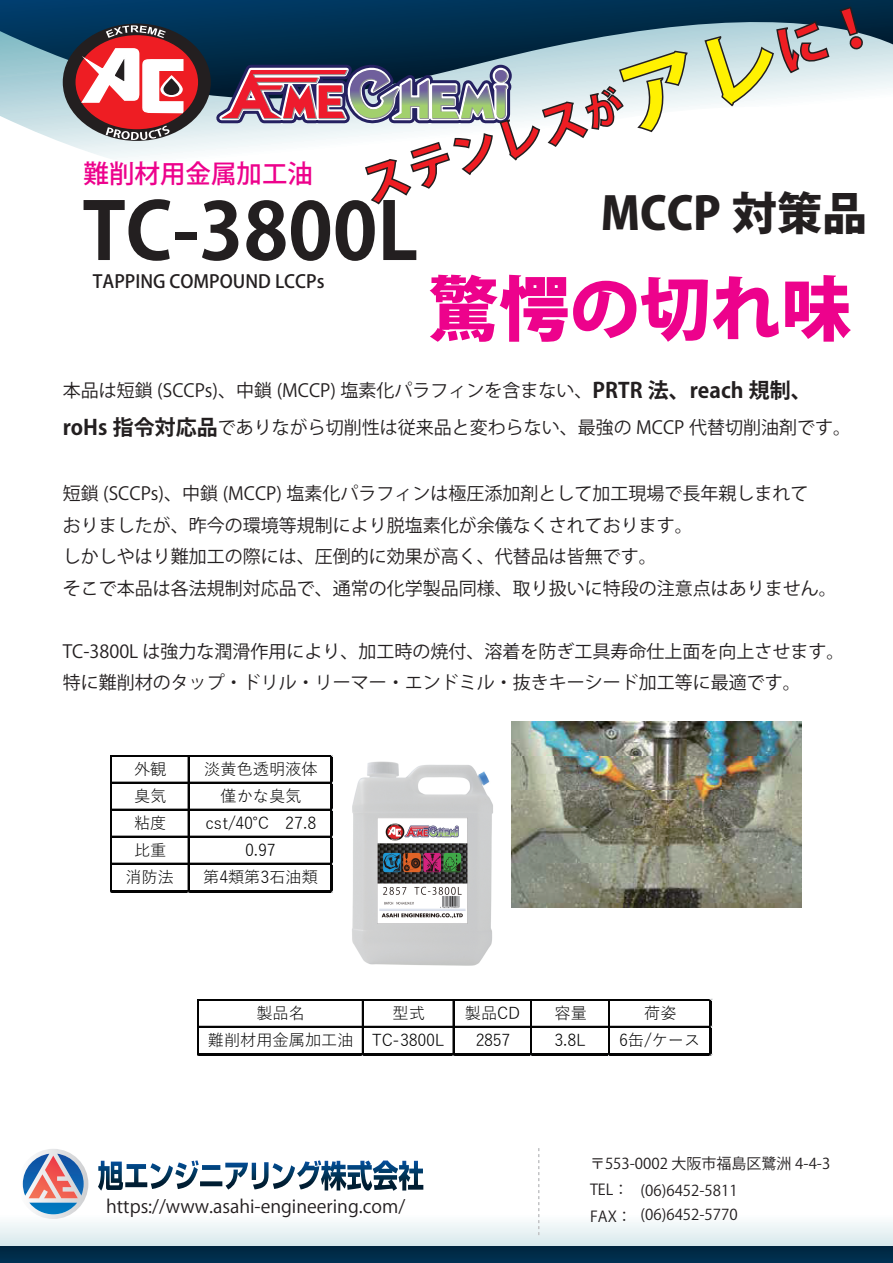
<style>
.page{position:relative;width:893px;height:1263px;background:#fff}
.page>*{position:absolute;margin:0;border:0;box-sizing:border-box;transform-origin:0 0}
.t1{font:700 78px "Koz Go Pro";color:#231f20}
.t2{font:800 70.5px "Koz Go Pro";color:#ed028c}
.t3{font:800 46.5px "Koz Go Pro";color:#ee1d23}
.t4{font:800 45px "Koz Go Pro";color:#231f20}
.t5{font:500 25.5px "Koz Go Pr 6 N";color:#ed028c}
.t6{font:18px/31.5px "Koz Go Pro";color:#231f20}
.t7{font:500 18px "Koz Go Pro";color:#231f20}
.t8{font:16.2px "Yu Gothic";color:#030303}
.t9{font:15px/26.2px "Koz Go Pro";color:#231f20}
.s1{font-size:39px}
.s2{font-size:81px;color:#fff101}
.s3{font-size:52.5px}
.s4{font-weight:700;font-size:21px}
</style>
<div class="page">
<svg style="left:0;top:0;width:893px;height:148px"></svg>
<div style="left:63px;top:24px;width:148px;height:117px;background:#231f20;border-radius:50%"></div>
<div style="left:76px;top:35px;width:122px;height:94px;background:#ee1d23;border-radius:50%"></div>
<svg style="left:106px;top:25px;width:60px;height:13px"></svg>
<svg style="left:0;top:1208px;width:893px;height:38px"></svg>
<div style="left:0;top:1246px;width:893px;height:17px;background:#002c49"></div>
<svg style="left:538px;top:1148px;width:1px;height:90px"></svg>
<svg style="left:18px;top:1149px;width:70px;height:70px"></svg>
<svg style="left:98px;top:1160px;width:325px;height:31px"></svg>
<svg style="left:78px;top:47px;width:610px;height:158px"></svg>
<svg style="left:703px;top:20px;width:127px;height:87px"></svg>
<svg style="left:838px;top:6px;width:25px;height:44px"></svg>
<hr style="left:111px;top:755px;width:222px;height:1px;background:#030303">
<hr style="left:111px;top:782px;width:220px;height:1px;background:#030303">
<hr style="left:111px;top:809px;width:220px;height:1px;background:#030303">
<hr style="left:111px;top:836px;width:220px;height:1px;background:#030303">
<hr style="left:111px;top:863px;width:220px;height:1px;background:#030303">
<hr style="left:110px;top:755px;width:1px;height:137px;background:#030303">
<hr style="left:188px;top:756px;width:1px;height:134px;background:#030303">
<hr style="left:111px;top:890px;width:222px;height:2px;background:#030303">
<hr style="left:331px;top:756px;width:2px;height:136px;background:#030303">
<img style="left:512px;top:722px;width:289px;height:34px">
<img style="left:512px;top:756px;width:289px;height:35px">
<img style="left:512px;top:791px;width:289px;height:73px">
<img style="left:512px;top:864px;width:289px;height:43px">
<hr style="left:198px;top:999px;width:513px;height:1px;background:#030303">
<hr style="left:198px;top:1026px;width:511px;height:1px;background:#030303">
<hr style="left:197px;top:999px;width:1px;height:56px;background:#030303">
<hr style="left:362px;top:1000px;width:1px;height:53px;background:#030303">
<hr style="left:453px;top:1000px;width:1px;height:53px;background:#030303">
<hr style="left:530px;top:1000px;width:1px;height:53px;background:#030303">
<hr style="left:531px;top:1000px;width:1px;height:53px;background:#030303">
<hr style="left:608px;top:1000px;width:2px;height:53px;background:#030303">
<hr style="left:198px;top:1053px;width:513px;height:2px;background:#030303">
<hr style="left:709px;top:1000px;width:2px;height:55px;background:#030303">
<img style="left:352px;top:761px;width:141px;height:205px">
<h3 class="t3" style="left:355px;top:159px;width:540px;rotate:-18deg">ステンレス<span class="s1">が</span><span class="s2">アレ</span><span class="s3">に！</span></h3>
<h3 class="t5" style="left:84px;top:160px;width:231px">難削材用金属加工油</h3>
<h3 class="t4" style="left:601px;top:184px;width:268px">MCCP 対策品</h3>
<h1 class="t1" style="left:83px;top:181px;width:337px">TC-3800L</h1>
<p class="t7" style="left:93px;top:270px;width:233px">TAPPING COMPOUND LCCPs</p>
<h2 class="t2" style="left:428px;top:263px;width:424px">驚愕の切れ味</h2>
<p class="t6" style="left:63px;top:372px;width:790px;line-height:36.8px">本品は短鎖 (SCCPs)、中鎖 (MCCP) 塩素化パラフィンを含まない、<span class="s4">PRTR 法、reach 規制、roHs 指令対応品</span>でありながら切削性は従来品と変わらない、最強の MCCP 代替切削油剤です。</p>
<p class="t6" style="left:63px;top:478px;width:775px">短鎖 (SCCPs)、中鎖 (MCCP) 塩素化パラフィンは極圧添加剤として加工現場で長年親しまれて<br>おりましたが、昨今の環境等規制により脱塩素化が余儀なくされております。<br>しかしやはり難加工の際には、圧倒的に効果が高く、代替品は皆無です。<br>そこで本品は各法規制対応品で、通常の化学製品同様、取り扱いに特段の注意点はありません。</p>
<p class="t6" style="left:63px;top:636px;width:783px">TC-3800L は強力な潤滑作用により、加工時の焼付、溶着を防ぎ工具寿命仕上面を向上させます。特に難削材のタップ・ドリル・リーマー・エンドミル・抜きキーシード加工等に最適です。</p>
<p class="t8" style="left:134px;top:754px;width:34px">外観</p>
<p class="t8" style="left:204px;top:754px;width:115px">淡黄色透明液体</p>
<p class="t8" style="left:134px;top:781px;width:34px">臭気</p>
<p class="t8" style="left:220px;top:781px;width:82px">僅かな臭気</p>
<p class="t8" style="left:134px;top:808px;width:34px">粘度</p>
<p class="t8" style="left:205px;top:808px;width:113px">cst/40℃ 27.8</p>
<p class="t8" style="left:134px;top:835px;width:34px">比重</p>
<p class="t8" style="left:245px;top:835px;width:32px">0.97</p>
<p class="t8" style="left:125px;top:862px;width:50px">消防法</p>
<p class="t8" style="left:203px;top:862px;width:116px">第4類第3石油類</p>
<p class="t8" style="left:256px;top:998px;width:50px">製品名</p>
<p class="t8" style="left:392px;top:998px;width:34px">型式</p>
<p class="t8" style="left:465px;top:998px;width:57px">製品CD</p>
<p class="t8" style="left:554px;top:998px;width:34px">容量</p>
<p class="t8" style="left:644px;top:998px;width:34px">荷姿</p>
<p class="t8" style="left:208px;top:1025px;width:238px">難削材用金属加工油 TC-3800L</p>
<p class="t8" style="left:476px;top:1025px;width:36px">2857</p>
<p class="t8" style="left:554px;top:1025px;width:33px">3.8L</p>
<p class="t8" style="left:619px;top:1025px;width:83px">6缶/ケース</p>
<p class="t6" style="left:106px;top:1191px;width:300px">https://www.asahi-engineering.com/</p>
<p class="t9" style="left:590px;top:1151px;width:242px">〒553-0002 大阪市福島区鷺洲 4-4-3<br>TEL：<br>FAX：</p>
<p class="t9" style="left:641px;top:1178px;width:99px;line-height:24.6px">(06)6452-5811 (06)6452-5770</p>
</div>
